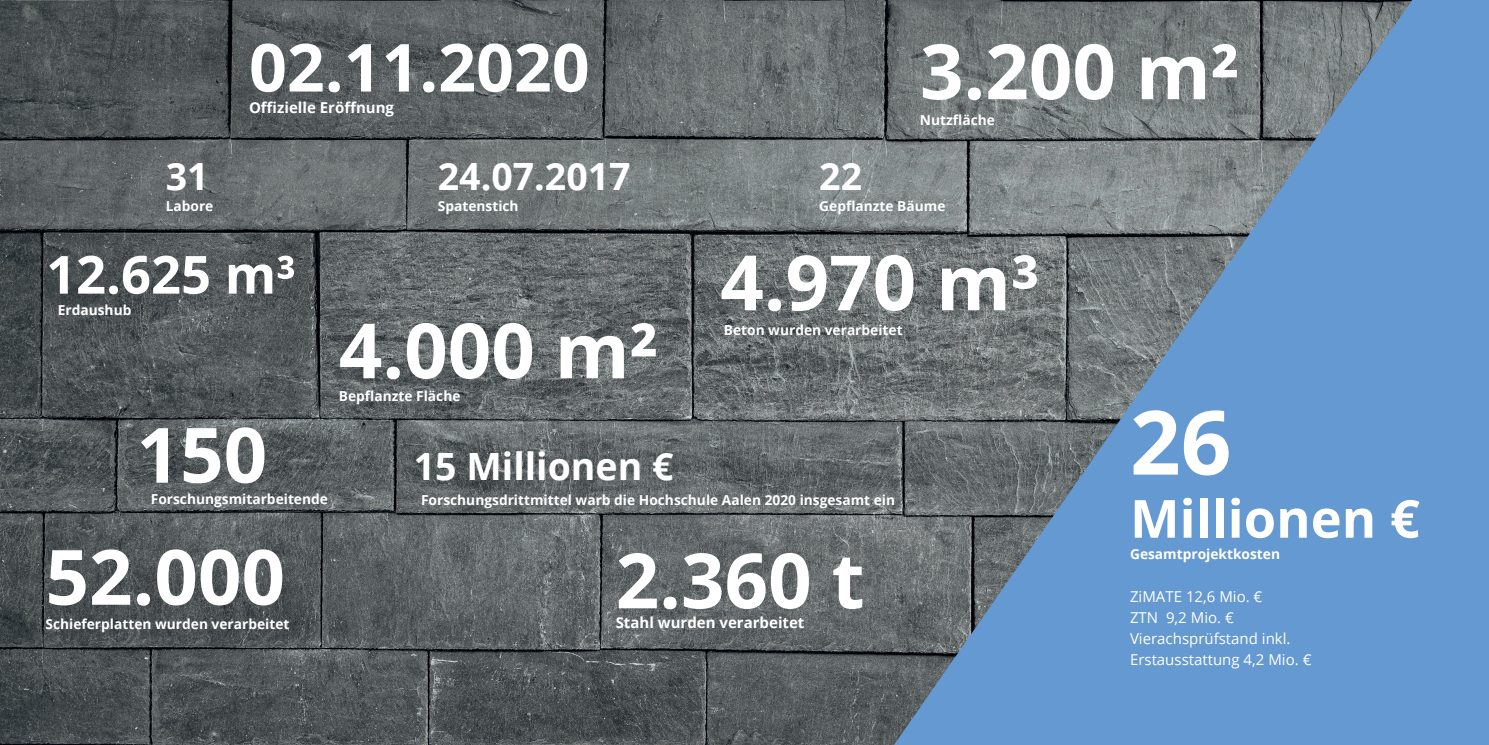
<style>
.page{position:relative;width:1489px;height:745px;background:#fff}
.page>*{position:absolute;margin:0;border:0;box-sizing:border-box;transform-origin:0 0}
.t1{font:700 88.75px "Open Sans";color:#fff}
.t2{font:700 76.25px "Open Sans";color:#fff}
.t3{font:700 66.25px "Open Sans";color:#fff}
.t4{font:700 52.5px "Open Sans";color:#fff}
.t5{font:700 37.5px "Open Sans";color:#fff}
.t6{font:15px/21.2px "Open Sans";color:#fff}
.t7{font:700 15px "Open Sans";color:#fff}
.t8{font:700 13.75px "Open Sans";color:#fff}
</style>
<div class="page">
<img style="left:0;top:0;width:893px;height:744px">
<svg style="left:893px;top:0;width:595px;height:744px;fill:#6599d1"></svg>
<h3 class="t5" style="left:166px;top:150px;width:44px">31</h3>
<p class="t8" style="left:166px;top:196px;width:49px">Labore</p>
<h3 class="t3" style="left:249px;top:21px;width:342px">02.11.2020</h3>
<p class="t7" style="left:249px;top:97px;width:146px">Offizielle Eröffnung</p>
<h3 class="t5" style="left:438px;top:150px;width:194px">24.07.2017</h3>
<p class="t8" style="left:438px;top:196px;width:82px">Spatenstich</p>
<h3 class="t4" style="left:46px;top:237px;width:251px">12.625 m³</h3>
<p class="t8" style="left:58px;top:300px;width:75px">Erdaushub</p>
<h2 class="t2" style="left:339px;top:296px;width:321px">4.000 m²</h2>
<p class="t8" style="left:339px;top:386px;width:123px">Bepflanzte Fläche</p>
<h2 class="t2" style="left:919px;top:18px;width:321px">3.200 m²</h2>
<p class="t8" style="left:919px;top:110px;width:76px">Nutzfläche</p>
<h3 class="t5" style="left:819px;top:150px;width:44px">22</h3>
<p class="t8" style="left:819px;top:196px;width:128px">Gepflanzte Bäume</p>
<h2 class="t2" style="left:720px;top:228px;width:321px">4.970 m³</h2>
<p class="t8" style="left:723px;top:320px;width:180px">Beton wurden verarbeitet</p>
<h2 class="t2" style="left:136px;top:401px;width:132px">150</h2>
<p class="t8" style="left:151px;top:489px;width:179px">Forschungsmitarbeitende</p>
<h2 class="t2" style="left:45px;top:523px;width:241px">52.000</h2>
<p class="t8" style="left:45px;top:614px;width:245px">Schieferplatten wurden verarbeitet</p>
<h3 class="t5" style="left:414px;top:439px;width:261px">15 Millionen €</h3>
<p class="t8" style="left:421px;top:489px;width:475px">Forschungsdrittmittel warb die Hochschule Aalen 2020 insgesamt ein</p>
<h2 class="t2" style="left:615px;top:526px;width:250px">2.360 t</h2>
<p class="t7" style="left:615px;top:612px;width:190px">Stahl wurden verarbeitet</p>
<h1 class="t1" style="left:1129px;top:379px;width:103px">26</h1>
<h3 class="t4" style="left:1129px;top:481px;width:291px">Millionen €</h3>
<p class="t8" style="left:1129px;top:544px;width:151px">Gesamtprojektkosten</p>
<p class="t6" style="left:1129px;top:584px;width:183px">ZiMATE 12,6 Mio. €<br>ZTN 9,2 Mio. €<br>Vierachsprüfstand inkl.<br>Erstausstattung 4,2 Mio. €</p>
</div>
